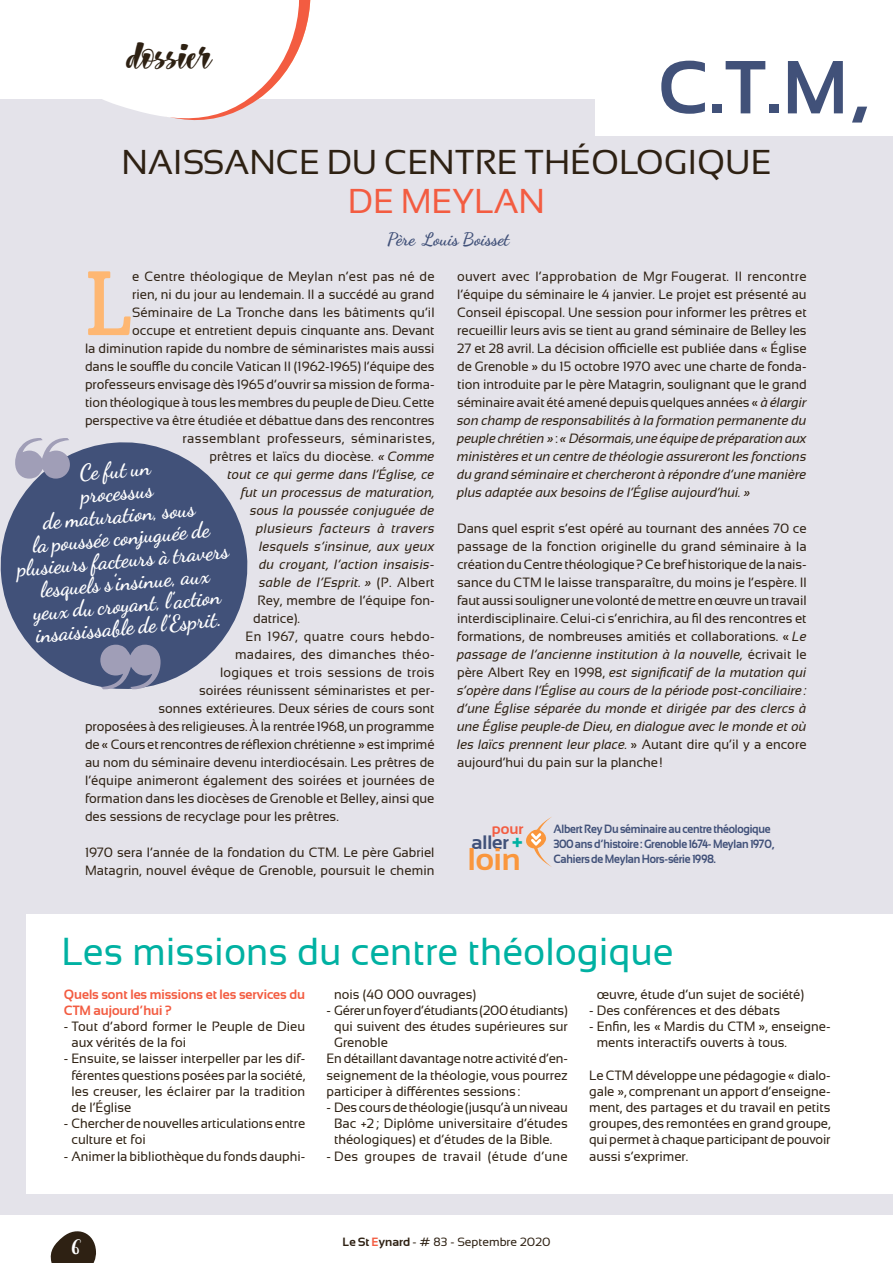
<style>
.page{position:relative;width:893px;height:1263px;background:#fff}
.page>*{position:absolute;margin:0;border:0;box-sizing:border-box;transform-origin:0 0}
.t1{font:88.35px "Cabrito Con Dem";color:#feb772}
.t2{font:700 75px "Sansation";color:#415179}
.t3{font:39px "Sansation";color:#00b1a2}
.t4{font:39px "Battalfree";color:#2e2113}
.t5{font:34.5px "Sansation";color:#2e2113}
.t6{font:34.5px "Sansation";color:#f35c41}
.t7{font:700 31.5px "Sansation";color:#fa963c}
.t8{font:700 22.5px/22.5px "Dancing Script";color:#fff;text-align:center}
.t9{font:22.5px "Battalfree";color:#fff}
.t10{font:700 19.5px "Sansation";color:#415179}
.t11{font:700 18px "Dancing Script";color:#415179}
.t12{font:700 15px "Sansation";color:#f35c41}
.t13{font:13.5px/18px "Sansation";color:#2e2113}
.t14{font:italic 13.5px "Sansation";letter-spacing:.02em;color:#2e2113}
.t15{font:13.5px "Sansation";letter-spacing:.025em;color:#2e2113}
.t16{font:700 13.5px/16.2px "Sansation";color:#f35c41}
.t17{font:13.5px "Sansation";letter-spacing:.03em;color:#2e2113}
.t18{font:13.5px "Sansation";letter-spacing:.02em;color:#2e2113}
.t19{font:700 12px/15px "Sansation";letter-spacing:-.02em;color:#415179;scale:.91 1}
.t20{font:12px "Sansation";color:#2e2113}
.s1{font-style:italic}
.s2{font-style:normal}
.s3{font-size:25.5px;color:#00b1a2}
.s4{font-weight:700}
.s5{font-weight:700;color:#f35c41}
</style>
<div class="page">
<svg style="left:50px;top:1231px;width:46px;height:32px"></svg>
<div style="left:0;top:99px;width:893px;height:1116px;background:#e4e3ea"></div>
<svg style="left:103px;top:0;width:208px;height:121px"></svg>
<div style="left:595px;top:36px;width:298px;height:100px;background:#fff"></div>
<svg style="left:526px;top:817px;width:26px;height:50px"></svg>
<div style="left:27px;top:915px;width:866px;height:279px;background:#fff"></div>
<svg style="left:0;top:442px;width:248px;height:248px;fill:#415179"></svg>
<svg style="left:15px;top:438px;width:55px;height:41px"></svg>
<svg style="left:100px;top:645px;width:61px;height:44px;background:#8386a4"></svg>
<h3 class="t4" style="left:129px;top:26px;width:86px">dossier</h3>
<h3 class="t4" style="left:96px;top:26px;width:151px">en paroisse</h3>
<h2 class="t2" style="left:658px;top:46px;width:215px">C.T.M,</h2>
<h3 class="t5" style="left:122px;top:143px;width:651px">NAISSANCE DU CENTRE THÉOLOGIQUE</h3>
<h3 class="t6" style="left:348px;top:182px;width:199px">DE MEYLAN</h3>
<h3 class="t11" style="left:387px;top:228px;width:124px">Père Louis Boisset</h3>
<h1 class="t1" style="left:85px;top:250px;width:49px">L</h1>
<p class="t13" style="left:132px;top:267px;width:304px">e Centre théologique de Meylan n’est pas né de</p>
<p class="t13" style="left:132px;top:285px;width:304px">rien, ni du jour au lendemain. Il a succédé au grand</p>
<p class="t13" style="left:132px;top:303px;width:304px">Séminaire de La Tronche dans les bâtiments qu’il</p>
<p class="t13" style="left:132px;top:321px;width:304px">occupe et entretient depuis cinquante ans. Devant</p>
<p class="t13" style="left:85px;top:339px;width:351px">la diminution rapide du nombre de séminaristes mais aussi</p>
<p class="t13" style="left:85px;top:357px;width:351px">dans le souffle du concile Vatican II (1962-1965) l’équipe des</p>
<p class="t13" style="left:85px;top:375px;width:351px">professeurs envisage dès 1965 d’ouvrir sa mission de forma-</p>
<p class="t13" style="left:85px;top:393px;width:351px">tion théologique à tous les membres du peuple de Dieu. Cette</p>
<p class="t13" style="left:85px;top:411px;width:351px">perspective va être étudiée et débattue dans des rencontres</p>
<p class="t17" style="left:183px;top:431px;width:254px">rassemblant professeurs, séminaristes,</p>
<p class="t13" style="left:210px;top:447px;width:227px">prêtres et laïcs du diocèse. <span class="s1">« Comme</span></p>
<p class="t14" style="left:228px;top:467px;width:208px">tout ce qui germe dans l’Église, ce</p>
<p class="t14" style="left:241px;top:485px;width:195px">fut un processus de maturation,</p>
<p class="t14" style="left:250px;top:503px;width:186px">sous la poussée conjuguée de</p>
<p class="t14" style="left:256px;top:521px;width:180px">plusieurs facteurs à travers</p>
<p class="t14" style="left:259px;top:539px;width:177px">lesquels s’insinue, aux yeux</p>
<p class="t14" style="left:259px;top:557px;width:177px">du croyant, l’action insaisis-</p>
<p class="t14" style="left:259px;top:575px;width:177px">sable de l’Esprit. » <span class="s2">(P. Albert</span></p>
<p class="t13" style="left:258px;top:591px;width:179px">Rey, membre de l’équipe fon-</p>
<p class="t13" style="left:253px;top:609px;width:48px">datrice).</p>
<p class="t15" style="left:246px;top:629px;width:191px">En 1967, quatre cours hebdo-</p>
<p class="t18" style="left:235px;top:647px;width:201px">madaires, des dimanches théo-</p>
<p class="t13" style="left:220px;top:663px;width:216px">logiques et trois sessions de trois</p>
<p class="t13" style="left:199px;top:681px;width:237px">soirées réunissent séminaristes et per-</p>
<p class="t13" style="left:159px;top:699px;width:278px">sonnes extérieures. Deux séries de cours sont</p>
<p class="t13" style="left:85px;top:717px;width:351px">proposées à des religieuses. À la rentrée 1968, un programme</p>
<p class="t13" style="left:85px;top:735px;width:351px">de « Cours et rencontres de réflexion chrétienne » est imprimé</p>
<p class="t13" style="left:85px;top:753px;width:351px">au nom du séminaire devenu interdiocésain. Les prêtres de</p>
<p class="t13" style="left:85px;top:771px;width:351px">l’équipe animeront également des soirées et journées de</p>
<p class="t13" style="left:85px;top:789px;width:351px">formation dans les diocèses de Grenoble et Belley, ainsi que</p>
<p class="t13" style="left:85px;top:807px;width:255px">des sessions de recyclage pour les prêtres.</p>
<p class="t13" style="left:85px;top:843px;width:351px">1970 sera l’année de la fondation du CTM. Le père Gabriel<br>Matagrin, nouvel évêque de Grenoble, poursuit le chemin</p>
<h3 class="t8" style="left:8px;top:468px;width:214px;rotate:-5deg">Ce fut un<br>processus<br>de maturation, sous<br>la poussée conjuguée de plusieurs facteurs à travers lesquels s’insinue, aux<br>yeux du croyant, l’action insaisissable de l’Esprit.</h3>
<p class="t13" style="left:457px;top:267px;width:351px;text-align:justify">ouvert avec l’approbation de Mgr Fougerat. Il rencontre l’équipe du séminaire le 4 janvier. Le projet est présenté au Conseil épiscopal. Une session pour informer les prêtres et recueillir leurs avis se tient au grand séminaire de Belley les 27 et 28 avril. La décision officielle est publiée dans « Église de Grenoble » du 15 octobre 1970 avec une charte de fonda&shy;tion introduite par le père Matagrin, soulignant que le grand séminaire avait été amené depuis quelques années « <span class="s1">à élargir son champ de responsabilités à la formation permanente du peuple chrétien »</span>: <span class="s1">« Désormais, une équipe de préparation aux ministères et un centre de théologie assureront les fonctions du grand séminaire et chercheront à répondre d’une manière plus adaptée aux besoins de l’Église aujourd’hui. »</span></p>
<p class="t13" style="left:457px;top:519px;width:351px;text-align:justify">Dans quel esprit s’est opéré au tournant des années 70 ce passage de la fonction originelle du grand séminaire à la création du Centre théologique? Ce bref historique de la nais&shy;sance du CTM le laisse transparaître, du moins je l’espère. Il faut aussi souligner une volonté de mettre en œuvre un travail interdisciplinaire. Celui-ci s’enrichira, au fil des rencontres et formations, de nombreuses amitiés et collaborations. « <span class="s1">Le passage de l’ancienne institution à la nouvelle,</span> écrivait le père Albert Rey en 1998, <span class="s1">est significatif de la mutation qui s’opère dans l’Église au cours de la période post-conciliaire: d’une Église séparée du monde et dirigée par des clercs à une Église peuple-de Dieu, en dialogue avec le monde et où les laïcs prennent leur place.</span> » Autant dire qu’il y a encore aujourd’hui du pain sur la planche!</p>
<p class="t12" style="left:492px;top:820px;width:33px">pour</p>
<h3 class="t10" style="left:471px;top:831px;width:54px">aller<span class="s3">+</span></h3>
<h3 class="t7" style="left:468px;top:841px;width:54px">loin</h3>
<p class="t19" style="left:553px;top:822px;width:245px">Albert Rey Du séminaire au centre théologique<br>300 ans d’histoire: Grenoble 1674- Meylan 1970,<br>Cahiers de Meylan Hors-série 1998.</p>
<h3 class="t3" style="left:62px;top:930px;width:613px">Les missions du centre théologique</h3>
<p class="t16" style="left:64px;top:986px;width:243px">Quels sont les missions et les services du<br>CTM aujourd’hui ?</p>
<p class="t13" style="left:71px;top:1018px;width:235px;line-height:16.2px;text-indent:-8px">- Tout d’abord former le Peuple de Dieu aux vérités de la foi</p>
<p class="t13" style="left:71px;top:1050px;width:235px;line-height:16.2px;text-align:justify;text-indent:-8px">- Ensuite, se laisser interpeller par les dif&shy;férentes questions posées par la société, les creuser, les éclairer par la tradition de l’Église</p>
<p class="t13" style="left:71px;top:1115px;width:235px;line-height:16.2px;text-indent:-8px">- Chercher de nouvelles articulations entre culture et foi</p>
<p class="t13" style="left:64px;top:1147px;width:243px">- Animer la bibliothèque du fonds dauphi-</p>
<p class="t13" style="left:334px;top:985px;width:144px">nois (40 000 ouvrages)</p>
<p class="t13" style="left:326px;top:1001px;width:243px">- Gérer un foyer d’étudiants (200 étudiants)</p>
<p class="t13" style="left:334px;top:1017px;width:235px">qui suivent des études supérieures sur</p>
<p class="t13" style="left:334px;top:1033px;width:55px">Grenoble</p>
<p class="t13" style="left:326px;top:1050px;width:243px">En détaillant davantage notre activité d’en-</p>
<p class="t13" style="left:326px;top:1066px;width:243px">seignement de la théologie, vous pourrez</p>
<p class="t13" style="left:326px;top:1082px;width:195px">participer à différentes sessions:</p>
<p class="t13" style="left:326px;top:1099px;width:243px;line-height:16.2px;text-align:center">- Des cours de théologie (jusqu’à un niveau<br>Bac +2; Diplôme universitaire d’études théologiques) et d’études de la Bible.</p>
<p class="t15" style="left:326px;top:1148px;width:243px">- Des groupes de travail (étude d’une</p>
<p class="t13" style="left:597px;top:985px;width:209px">œuvre, étude d’un sujet de société)</p>
<p class="t13" style="left:589px;top:1001px;width:192px">- Des conférences et des débats</p>
<p class="t13" style="left:597px;top:1018px;width:235px;line-height:16.2px;text-indent:-8px">- Enfin, les « Mardis du CTM », enseigne&shy;ments interactifs ouverts à tous.</p>
<p class="t13" style="left:589px;top:1067px;width:243px;line-height:16.2px;text-align:justify">Le CTM développe une pédagogie « dialo&shy;gale », comprenant un apport d’enseigne&shy;ment, des partages et du travail en petits groupes, des remontées en grand groupe, qui permet à chaque participant de pouvoir aussi s’exprimer.</p>
<h3 class="t9" style="left:72px;top:1228px;width:11px">6</h3>
<p class="t20" style="left:342px;top:1235px;width:210px"><span class="s4">Le St</span> <span class="s5">E</span><span class="s4">ynard</span> - # 83 - Septembre 2020</p>
</div>
